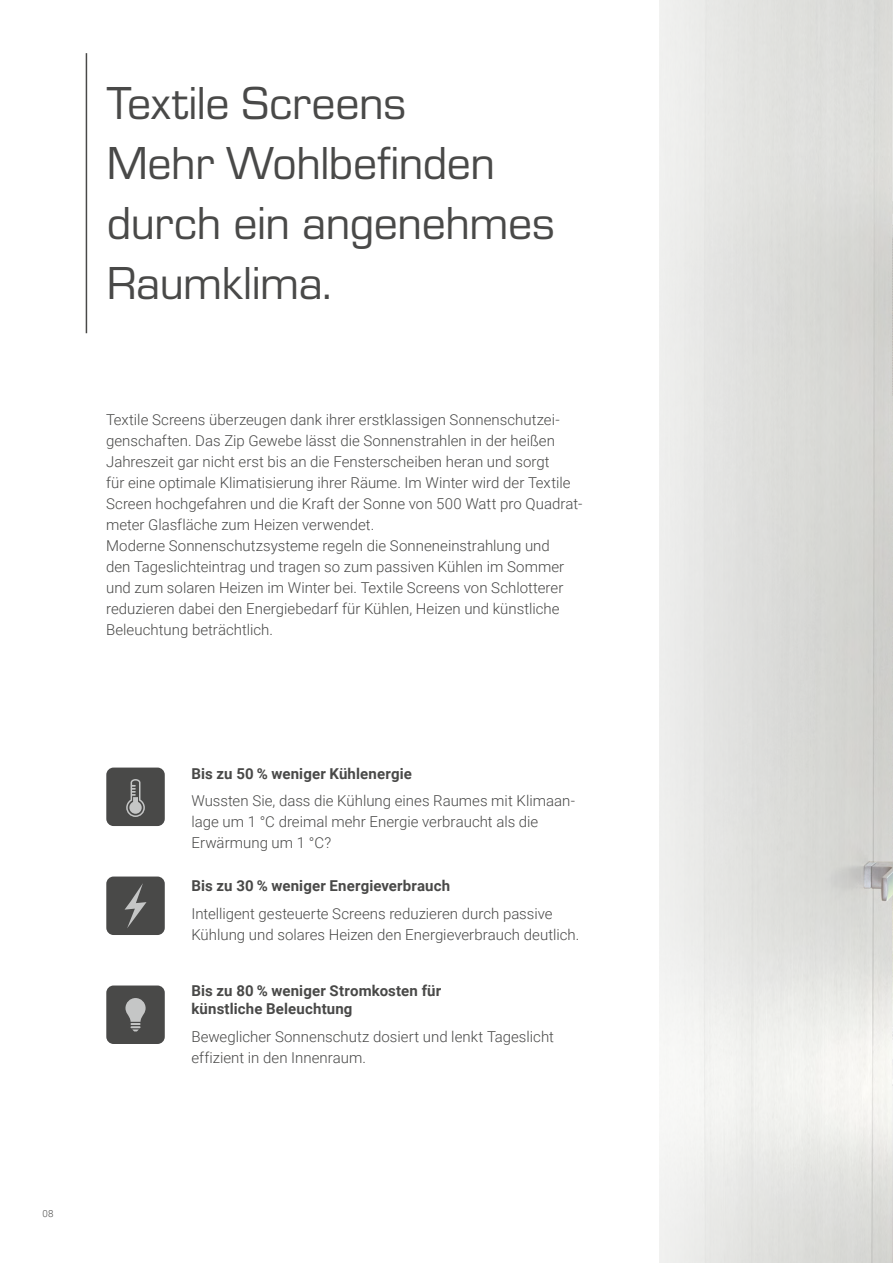
<style>
.page{position:relative;width:893px;height:1263px;background:#fff}
.page>*{position:absolute;margin:0;border:0;box-sizing:border-box;transform-origin:0 0}
.t1{font:48px/60px "Eurostile";letter-spacing:-.01em;color:#494948}
.t2{font:300 15px/21px "Roboto";color:#494948}
.t3{font:700 15px/18px "Roboto";letter-spacing:.01em;color:#494948}
.t4{font:300 9.75px "Roboto";color:#494948}
</style>
<div class="page">
<img style="left:659px;top:0;width:234px;height:1263px">
<div style="left:106px;top:767px;width:59px;height:59px;background:#494948;border-radius:7px"></div>
<svg style="left:126px;top:779px;width:19px;height:38px"></svg>
<div style="left:106px;top:876px;width:59px;height:59px;background:#494948;border-radius:7px"></div>
<svg style="left:125px;top:883px;width:22px;height:45px"></svg>
<div style="left:106px;top:985px;width:59px;height:59px;background:#494948;border-radius:7px"></div>
<svg style="left:125px;top:998px;width:21px;height:33px"></svg>
<hr style="left:86px;top:53px;width:1px;height:280px;background:#494948">
<h1 class="t1" style="left:107px;top:71px;width:449px">Textile Screens<br>Mehr Wohlbefinden durch ein angenehmes<br>Raumklima.</h1>
<p class="t2" style="left:106px;top:409px;width:478px">Textile Screens überzeugen dank ihrer erstklassigen Sonnenschutzei&shy;genschaften. Das Zip Gewebe lässt die Sonnenstrahlen in der heißen Jahreszeit gar nicht erst bis an die Fensterscheiben heran und sorgt<br>für eine optimale Klimatisierung ihrer Räume. Im Winter wird der Textile Screen hochgefahren und die Kraft der Sonne von 500 Watt pro Quadrat&shy;meter Glasfläche zum Heizen verwendet.<br>Moderne Sonnenschutzsysteme regeln die Sonneneinstrahlung und<br>den Tageslichteintrag und tragen so zum passiven Kühlen im Sommer und zum solaren Heizen im Winter bei. Textile Screens von Schlotterer reduzieren dabei den Energiebedarf für Kühlen, Heizen und künstliche Beleuchtung beträchtlich.</p>
<p class="t3" style="left:191px;top:764px;width:222px">Bis zu 50 % weniger Kühlenergie</p>
<p class="t2" style="left:191px;top:790px;width:385px">Wussten Sie, dass die Kühlung eines Raumes mit Klimaan&shy;lage um 1 °C dreimal mehr Energie verbraucht als die<br>Erwärmung um 1 °C?</p>
<p class="t3" style="left:191px;top:876px;width:260px">Bis zu 30 % weniger Energieverbrauch</p>
<p class="t2" style="left:191px;top:903px;width:390px">Intelligent gesteuerte Screens reduzieren durch passive<br>Kühlung und solares Heizen den Energieverbrauch deutlich.</p>
<p class="t3" style="left:191px;top:981px;width:251px">Bis zu 80 % weniger Stromkosten für künstliche Beleuchtung</p>
<p class="t2" style="left:191px;top:1025px;width:364px">Beweglicher Sonnenschutz dosiert und lenkt Tageslicht effizient in den Innenraum.</p>
<p class="t4" style="left:43px;top:1206px;width:13px">08</p>
</div>
